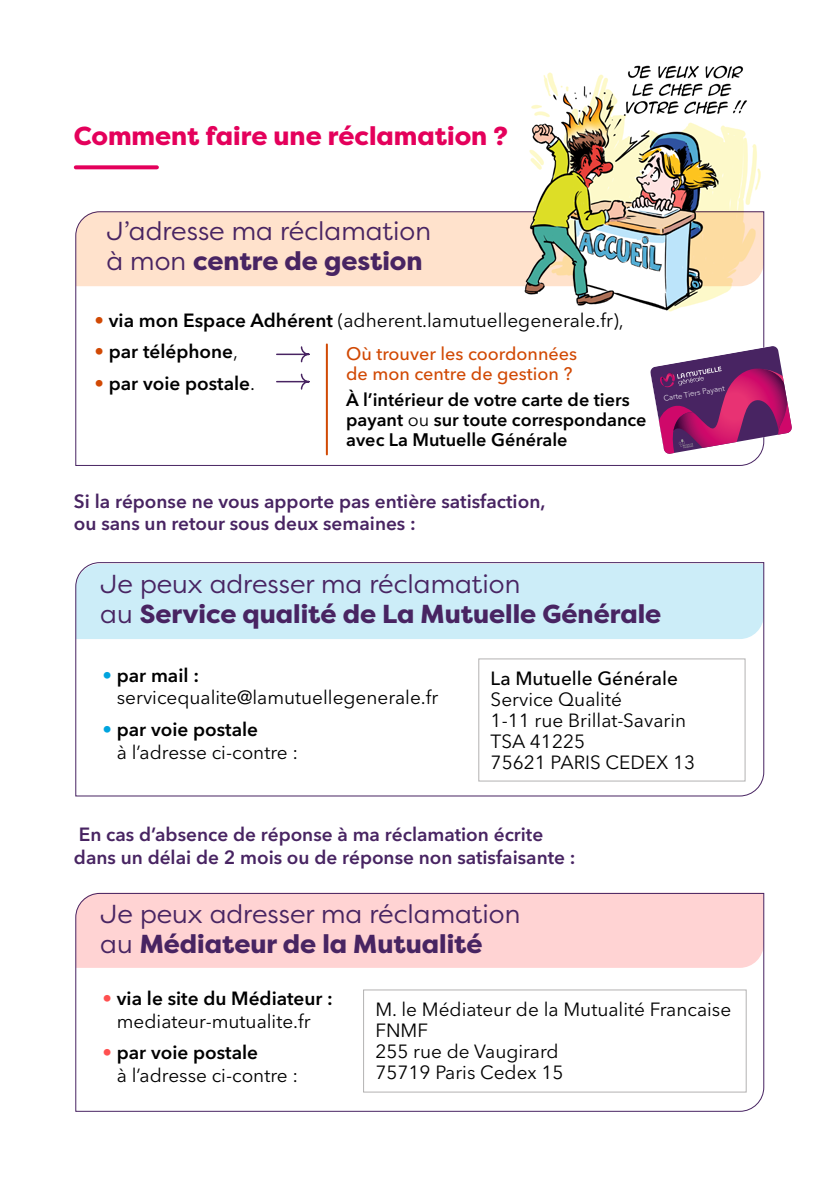
<style>
.page{position:relative;width:840px;height:1191px;background:#fff}
.page>*{position:absolute;margin:0;border:0;box-sizing:border-box;transform-origin:0 0}
.Sous-titre_H2{font:26px/30px "Filson Pro";color:#482462}
.Sous-titre_H2-2{font:800 26px/30px "Filson Pro";color:#482462}
.Titre_H1{font:800 26px "Filson Pro";color:#e4005b}
.t1{font:19px/21px "Avenir Next LT Pro";color:#000}
.t2{font:600 19px/22.8px "Avenir Next LT Pro";color:#482462}
.t3{font:600 19px "Avenir Next LT Pro";color:#000}
.t4{font:500 19px "Avenir Next LT Pro";color:#000}
.t5{font:600 18px/20px "Avenir Next LT Pro";color:#000}
.t6{font:500 18px/20px "Avenir Next LT Pro";color:#d14904}
.t7{font:300 7.8px "Avenir Next LT Pro";color:#fff}
.s1{font-weight:800}
.s2{font-weight:600;color:#d14904}
.s3{font-weight:600}
.s4{color:#d14904}
.s5{font-weight:400}
.s6{font-weight:600;color:#00a4de}
.s7{font-weight:600;color:#ff5050}
</style>
<div class="page">
<svg style="left:76px;top:165px;width:81px;height:4px"></svg>
<svg style="left:75px;top:211px;width:689px;height:255px"></svg>
<svg style="left:275px;top:345px;width:35px;height:18px"></svg>
<svg style="left:275px;top:373px;width:35px;height:17px"></svg>
<hr style="left:326px;top:344px;width:2px;height:110px;background:#d14904">
<svg style="left:75px;top:892px;width:689px;height:220px"></svg>
<div style="left:363px;top:989px;width:383px;height:103px;border:1px solid #b3b2b2"></div>
<img style="left:505px;top:65px;width:260px;height:258px">
<svg style="left:649px;top:346px;width:142px;height:108px"></svg>
<svg style="left:75px;top:562px;width:689px;height:235px"></svg>
<div style="left:478px;top:658px;width:267px;height:123px;border:1px solid #b3b2b2"></div>
<h1 class="Titre_H1" style="left:74px;top:120px;width:435px">Comment faire une réclamation ?</h1>
<p class="Sous-titre_H2" style="left:106px;top:215px;width:326px">J’adresse ma réclamation à mon <span class="s1">centre de gestion</span></p>
<p class="t1" style="left:95px;top:310px;width:530px"><span class="s2">•</span> <span class="s3">via mon Espace Adhérent</span> (adherent.lamutuellegenerale.fr),</p>
<p class="t3" style="left:95px;top:340px;width:145px"><span class="s4">•</span> par téléphone<span class="s5">,</span></p>
<p class="t3" style="left:95px;top:371px;width:162px"><span class="s4">•</span> par voie postale<span class="s5">.</span></p>
<p class="t6" style="left:346px;top:344px;width:232px">Où trouver les coordonnées de mon centre de gestion ?</p>
<p class="t5" style="left:346px;top:389px;width:302px">À l’intérieur de votre carte de tiers payant <span class="s5">ou</span> sur toute correspondance avec La Mutuelle Générale</p>
<p class="t7" style="left:662px;top:394px;width:64px;rotate:-10deg">Carte Tiers Payant</p>
<p class="t2" style="left:74px;top:489px;width:472px">Si la réponse ne vous apporte pas entière satisfaction, ou sans un retour sous deux semaines :</p>
<p class="Sous-titre_H2-2" style="left:100px;top:569px;width:562px"><span class="s5">Je peux adresser ma réclamation<br>au</span> Service qualité de La Mutuelle Générale</p>
<p class="t1" style="left:117px;top:663px;width:323px;line-height:22.8px;text-indent:-14px"><span class="s6">•</span> <span class="s3">par mail : </span>servicequalite@lamutuellegenerale.fr</p>
<p class="t1" style="left:117px;top:718px;width:183px;line-height:22.8px;text-indent:-14px"><span class="s6">•</span> <span class="s3">par voie postale<br></span>à l’adresse ci-contre :</p>
<p class="t4" style="left:490px;top:667px;width:189px">La Mutuelle Générale</p>
<p class="t1" style="left:490px;top:689px;width:206px">Service Qualité<br>1-11 rue Brillat-Savarin<br>TSA 41225<br>75621 PARIS CEDEX 13</p>
<p class="t2" style="left:74px;top:822px;width:503px">En cas d’absence de réponse à ma réclamation écrite dans un délai de 2 mois ou de réponse non satisfaisante :</p>
<p class="Sous-titre_H2" style="left:100px;top:898px;width:421px">Je peux adresser ma réclamation au <span class="s1">Médiateur de la Mutualité</span></p>
<p class="t1" style="left:103px;top:987px;width:232px;line-height:22.8px;text-align:center"><span class="s7">•</span> <span class="s3">via le site du Médiateur : </span>mediateur-mutualite.fr</p>
<p class="t1" style="left:117px;top:1041px;width:183px;line-height:22.8px;text-indent:-14px"><span class="s7">•</span> <span class="s3">par voie postale<br></span>à l’adresse ci-contre :</p>
<p class="t1" style="left:375px;top:999px;width:357px">M. le Médiateur de la Mutualité Francaise<br>FNMF<br>255 rue de Vaugirard<br>75719 Paris Cedex 15</p>
</div>
